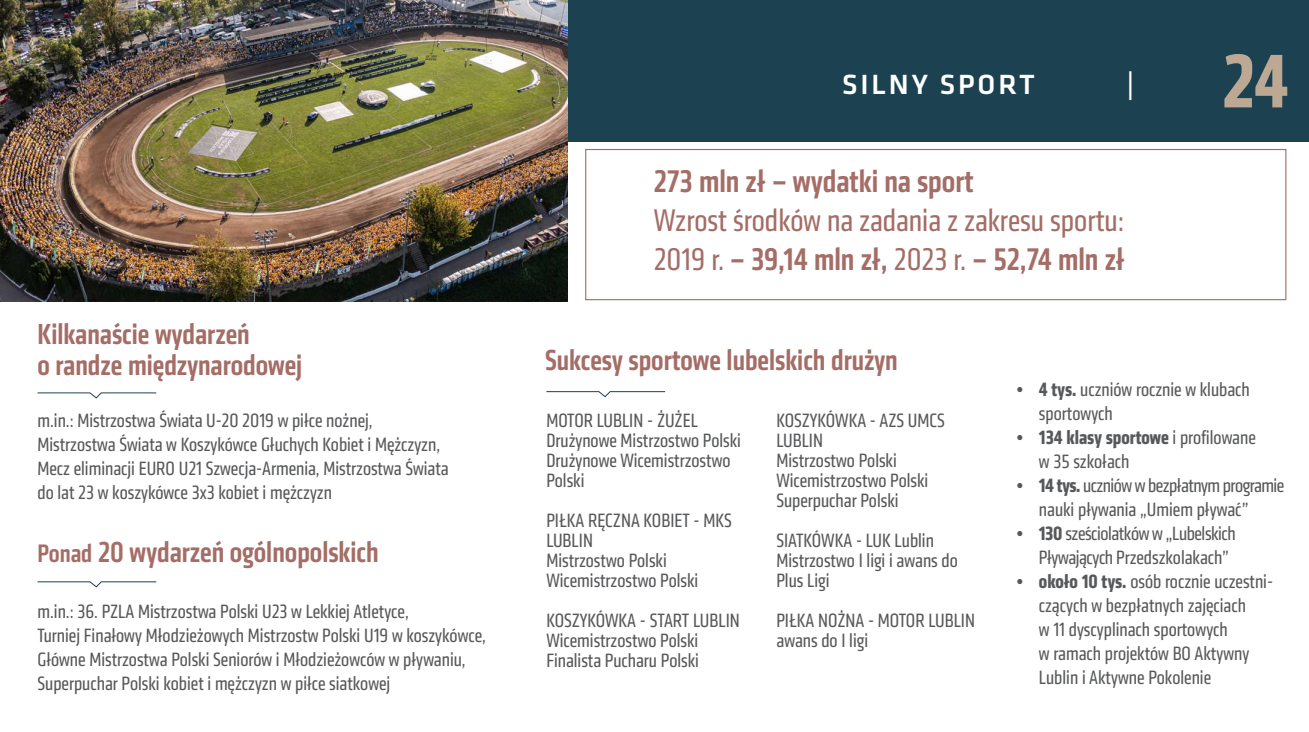
<style>
.page{position:relative;width:1309px;height:732px;background:#fff}
.page>*{position:absolute;margin:0;border:0;box-sizing:border-box;transform-origin:0 0}
.t1{font:700 78.75px "Klavika Condensed";color:#bda993}
.t2{font:32.5px/39px "Klavika Condensed";color:#a46d66}
.t3{font:500 32.5px "Klavika Condensed";color:#a46d66}
.t4{font:500 30px/31.2px "Klavika Condensed";color:#a46d66}
.t5{font:500 28.75px "Klavika";letter-spacing:.1em;color:#fff}
.t6{font:20px/20px "Klavika Condensed";color:#57585a}
.t7{font:20px/24px "Klavika Condensed";letter-spacing:-.025em;color:#57585a}
.t8{font:20px/24px "Klavika Condensed";letter-spacing:-.02em;color:#57585a}
.s1{font-size:26.25px}
.s2{font-weight:500}
.s3{font-weight:700}
</style>
<div class="page">
<div style="left:416px;top:0;width:893px;height:142px;background:#1c4150"></div>
<img style="left:0;top:0;width:568px;height:301px">
<div style="left:585px;top:149px;width:701px;height:151px;border:1px solid #a46d66"></div>
<svg style="left:37px;top:581px;width:120px;height:6px"></svg>
<svg style="left:37px;top:392px;width:120px;height:6px"></svg>
<svg style="left:546px;top:391px;width:119px;height:6px"></svg>
<h3 class="t4" style="left:38px;top:318px;width:266px">Kilkanaście wydarzeń<br>o randze międzynarodowej</h3>
<p class="t6" style="left:38px;top:408px;width:412px;line-height:24px">m.in.: Mistrzostwa Świata U-20 2019 w piłce nożnej, Mistrzostwa Świata w Koszykówce Głuchych Kobiet i Mężczyzn, Mecz eliminacji EURO U21 Szwecja-Armenia, Mistrzostwa Świata do lat 23 w koszykówce 3x3 kobiet i mężczyzn</p>
<h3 class="t4" style="left:38px;top:535px;width:343px"><span class="s1">Ponad</span> 20 wydarzeń ogólnopolskich</h3>
<p class="t6" style="left:38px;top:599px;width:450px;line-height:24px">m.in.: 36. PZLA Mistrzostwa Polski U23 w Lekkiej Atletyce,<br>Turniej Finałowy Młodzieżowych Mistrzostw Polski U19 w koszykówce, Główne Mistrzostwa Polski Seniorów i Młodzieżowców w pływaniu, Superpuchar Polski kobiet i mężczyzn w piłce siatkowej</p>
<h3 class="t5" style="left:842px;top:65px;width:194px">SILNY SPORT</h3>
<h3 class="t5" style="left:1127px;top:65px;width:9px">|</h3>
<h2 class="t3" style="left:654px;top:160px;width:321px">273 mln zł – wydatki na sport</h2>
<h2 class="t2" style="left:654px;top:201px;width:472px">Wzrost środków na zadania z zakresu sportu:<br>2019 r. <span class="s2">– 39,14 mln zł,</span> 2023 r. <span class="s2">– 52,74 mln zł</span></h2>
<h3 class="t4" style="left:545px;top:344px;width:354px">Sukcesy sportowe lubelskich drużyn</h3>
<h1 class="t1" style="left:1222px;top:30px;width:68px">24</h1>
<p class="t6" style="left:546px;top:410px;width:196px">MOTOR LUBLIN - ŻUŻEL<br>Drużynowe Mistrzostwo Polski<br>Drużynowe Wicemistrzostwo<br>Polski</p>
<p class="t6" style="left:546px;top:510px;width:187px">PIŁKA RĘCZNA KOBIET - MKS<br>LUBLIN<br>Mistrzostwo Polski<br>Wicemistrzostwo Polski</p>
<p class="t6" style="left:546px;top:610px;width:195px">KOSZYKÓWKA - START LUBLIN<br>Wicemistrzostwo Polski<br>Finalista Pucharu Polski</p>
<p class="t6" style="left:776px;top:410px;width:170px">KOSZYKÓWKA - AZS UMCS<br>LUBLIN<br>Mistrzostwo Polski<br>Wicemistrzostwo Polski<br>Superpuchar Polski</p>
<p class="t6" style="left:776px;top:530px;width:183px">SIATKÓWKA - LUK Lublin<br>Mistrzostwo I ligi i awans do<br>Plus Ligi</p>
<p class="t6" style="left:776px;top:610px;width:200px">PIŁKA NOŻNA - MOTOR LUBLIN awans do I ligi</p>
<p class="t6" style="left:1039px;top:377px;width:212px;line-height:24px;text-indent:-22px"><span class="s3">• 4 tys.</span> uczniów rocznie w klubach sportowych</p>
<p class="t6" style="left:1039px;top:425px;width:218px;line-height:24px;text-indent:-22px"><span class="s3">• 134 klasy sportowe</span> i profilowane w 35 szkołach</p>
<p class="t7" style="left:1039px;top:473px;width:247px;text-indent:-22px"><span class="s3">• 14 tys.</span> uczniów w bezpłatnym programie nauki pływania „Umiem pływać”</p>
<p class="t8" style="left:1039px;top:521px;width:198px;text-indent:-22px"><span class="s3">• 130</span> sześciolatków w „Lubelskich<br>Pływających Przedszkolakach”</p>
<p class="t6" style="left:1039px;top:569px;width:236px;line-height:24px;text-indent:-22px"><span class="s3">• około 10 tys.</span> osób rocznie uczestni&shy;czących w bezpłatnych zajęciach<br>w 11 dyscyplinach sportowych<br>w ramach projektów BO Aktywny<br>Lublin i Aktywne Pokolenie</p>
</div>
